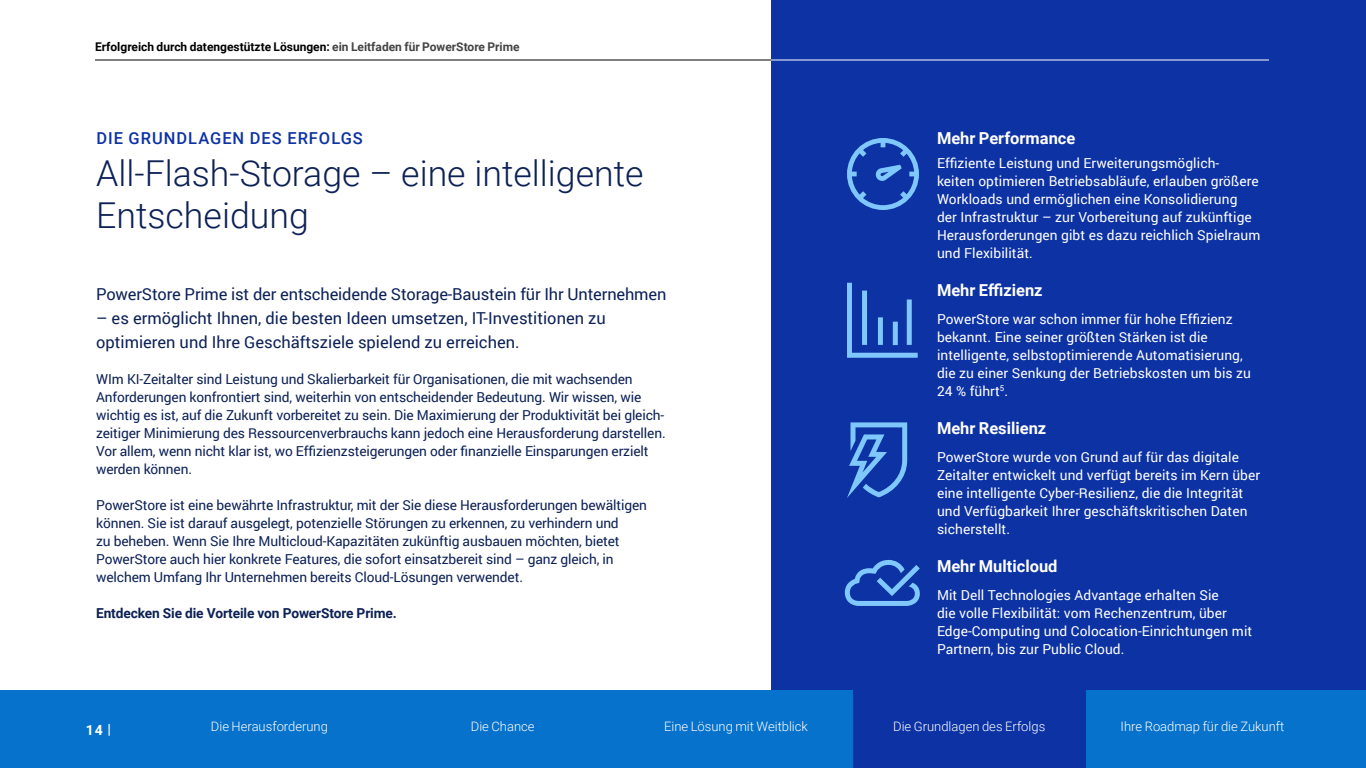
<style>
.page{position:relative;width:1366px;height:768px;background:#fff}
.page>*{position:absolute;margin:0;border:0;box-sizing:border-box;transform-origin:0 0}
.t1{font:300 35.7px/42px "Roboto";color:#0d2155}
.t2{font:16.5px/24px "Roboto";color:#0d2155}
.t3{font:700 16.5px "Roboto";color:#fff}
.t4{font:500 16.5px "Roboto";letter-spacing:.06em;color:#0c32a4}
.t5{font:700 14px "Roboto";color:#fff}
.t6{font:13.7px/18px "Roboto";letter-spacing:-.01em;color:#0d2155}
.t7{font:13.7px/18px "Roboto";letter-spacing:.005em;color:#fff}
.t8{font:700 13.7px "Roboto";letter-spacing:-.01em;color:#0d2155}
.t9{font:300 13px "Roboto";color:#fff}
.t10{font:700 12px "Roboto";color:#000}
.s1{color:#444}
</style>
<div class="page">
<div style="left:0;top:690px;width:1366px;height:78px;background:#0672cb"></div>
<div style="left:853px;top:690px;width:233px;height:78px;background:#0c32a4"></div>
<div style="left:771px;top:0;width:595px;height:690px;background:#0c32a4"></div>
<hr style="left:771px;top:60px;width:498px;height:1px;background:#fff">
<svg style="left:847px;top:138px;width:72px;height:72px"></svg>
<svg style="left:847px;top:283px;width:71px;height:75px"></svg>
<svg style="left:847px;top:422px;width:60px;height:76px"></svg>
<svg style="left:845px;top:560px;width:75px;height:46px"></svg>
<hr style="left:95px;top:60px;width:676px;height:1px;background:#000">
<p class="t10" style="left:95px;top:39px;width:426px">Erfolgreich durch datengestützte Lösungen: <span class="s1">ein Leitfaden für PowerStore Prime</span></p>
<p class="t4" style="left:96px;top:127px;width:268px">DIE GRUNDLAGEN DES ERFOLGS</p>
<h1 class="t1" style="left:96px;top:151px;width:549px">All-Flash-Storage – eine intelligente<br>Entscheidung</h1>
<p class="t2" style="left:96px;top:282px;width:572px">PowerStore Prime ist der entscheidende Storage-Baustein für Ihr Unternehmen</p>
<p class="t2" style="left:96px;top:306px;width:511px">– es ermöglicht Ihnen, die besten Ideen umsetzen, IT-Investitionen zu optimieren und Ihre Geschäftsziele spielend zu erreichen.</p>
<p class="t6" style="left:96px;top:370px;width:571px">WIm KI-Zeitalter sind Leistung und Skalierbarkeit für Organisationen, die mit wachsenden Anforderungen konfrontiert sind, weiterhin von entscheidender Bedeutung. Wir wissen, wie wichtig es ist, auf die Zukunft vorbereitet zu sein. Die Maximierung der Produktivität bei gleich&shy;zeitiger Minimierung des Ressourcenverbrauchs kann jedoch eine Herausforderung darstellen.<br>Vor allem, wenn nicht klar ist, wo Effizienzsteigerungen oder finanzielle Einsparungen erzielt werden können.</p>
<p class="t6" style="left:96px;top:496px;width:552px">PowerStore ist eine bewährte Infrastruktur, mit der Sie diese Herausforderungen bewältigen können. Sie ist darauf ausgelegt, potenzielle Störungen zu erkennen, zu verhindern und<br>zu beheben. Wenn Sie Ihre Multicloud-Kapazitäten zukünftig ausbauen möchten, bietet PowerStore auch hier konkrete Features, die sofort einsatzbereit sind – ganz gleich, in welchem Umfang Ihr Unternehmen bereits Cloud-Lösungen verwendet.</p>
<p class="t8" style="left:96px;top:604px;width:302px">Entdecken Sie die Vorteile von PowerStore Prime.</p>
<p class="t3" style="left:937px;top:126px;width:140px">Mehr Performance</p>
<p class="t7" style="left:937px;top:154px;width:325px">Effiziente Leistung und Erweiterungsmöglich&shy;keiten optimieren Betriebsabläufe, erlauben größere Workloads und ermöglichen eine Konsolidierung der Infrastruktur – zur Vorbereitung auf zukünftige Herausforderungen gibt es dazu reichlich Spielraum und Flexibilität.</p>
<p class="t3" style="left:937px;top:278px;width:107px">Mehr Effizienz</p>
<p class="t7" style="left:937px;top:310px;width:316px">PowerStore war schon immer für hohe Effizienz bekannt. Eine seiner größten Stärken ist die intelligente, selbstoptimierende Automatisierung, die zu einer Senkung der Betriebskosten um bis zu 24 % führt<sup>5</sup>.</p>
<p class="t3" style="left:937px;top:417px;width:111px">Mehr Resilienz</p>
<p class="t7" style="left:937px;top:448px;width:325px">PowerStore wurde von Grund auf für das digitale Zeitalter entwickelt und verfügt bereits im Kern über eine intelligente Cyber-Resilienz, die die Integrität und Verfügbarkeit Ihrer geschäftskritischen Daten sicherstellt.</p>
<p class="t3" style="left:937px;top:555px;width:122px">Mehr Multicloud</p>
<p class="t7" style="left:937px;top:586px;width:317px">Mit Dell Technologies Advantage erhalten Sie<br>die volle Flexibilität: vom Rechenzentrum, über Edge-Computing und Colocation-Einrichtungen mit Partnern, bis zur Public Cloud.</p>
<p class="t5" style="left:86px;top:720px;width:27px">14 |</p>
<p class="t9" style="left:211px;top:717px;width:119px">Die Herausforderung</p>
<p class="t9" style="left:471px;top:717px;width:65px">Die Chance</p>
<p class="t9" style="left:664px;top:717px;width:145px">Eine Lösung mit Weitblick</p>
<p class="t9" style="left:893px;top:717px;width:154px">Die Grundlagen des Erfolgs</p>
<p class="t9" style="left:1121px;top:717px;width:165px">Ihre Roadmap für die Zukunft</p>
</div>
